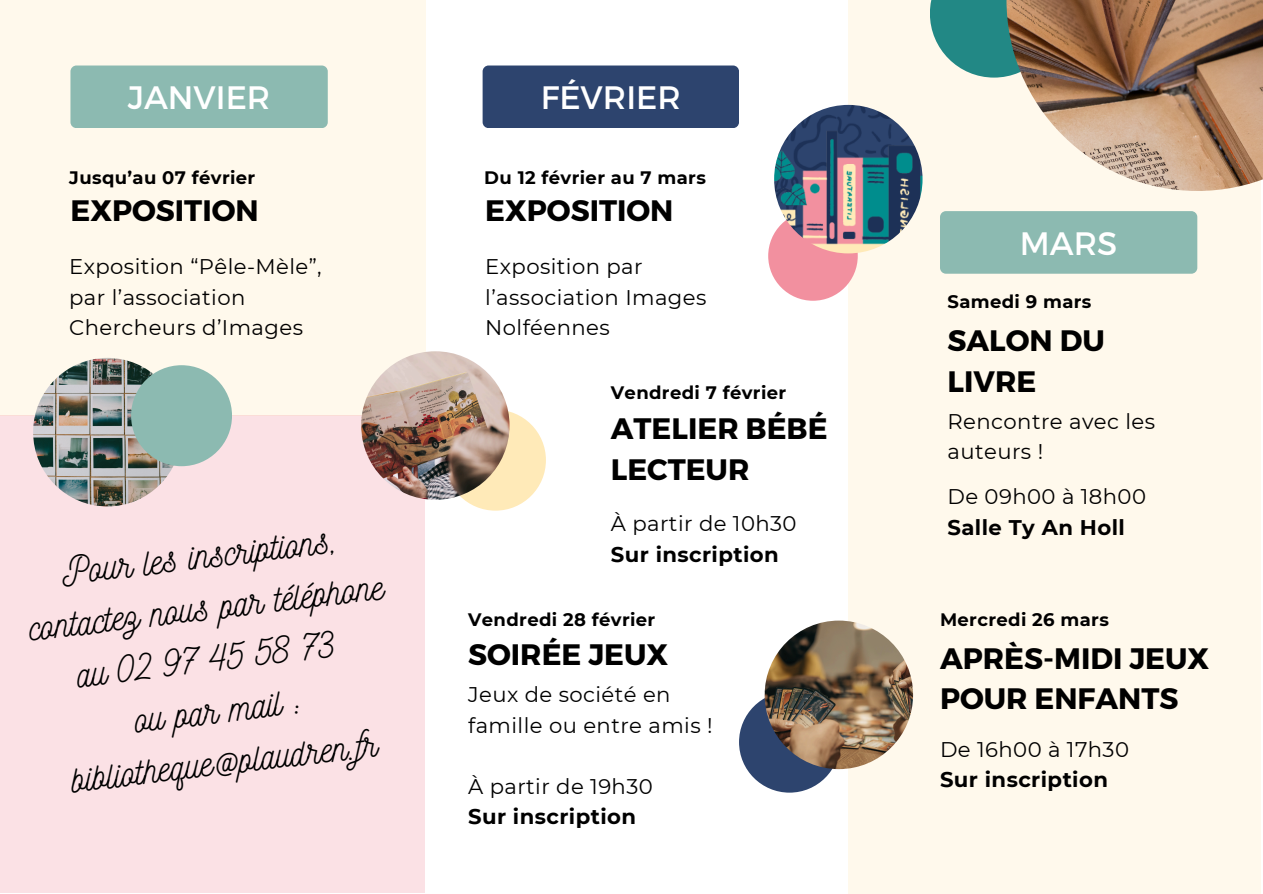
<style>
.page{position:relative;width:1263px;height:894px;background:#fff}
.page>*{position:absolute;margin:0;border:0;box-sizing:border-box;transform-origin:0 0}
.t1{font:37.5px/51.8px "Nickainley";color:#000;text-align:center}
.t2{font:32.4px "Montserrat";color:#fff}
.t3{font:700 29.55px/40.5px "Montserrat";color:#000}
.t4{font:21.15px/30.3px "Montserrat";letter-spacing:.02em;color:#000}
.t5{font:700 21.15px "Montserrat";letter-spacing:.02em;color:#000}
.t6{font:700 18px "Montserrat";letter-spacing:.02em;color:#000}
</style>
<div class="page">
<div style="left:0;top:0;width:426px;height:415px;background:#fff9ec"></div>
<div style="left:848px;top:0;width:413px;height:893px;background:#fff9ec"></div>
<div style="left:930px;top:0;width:128px;height:78px;background:#228885"></div>
<div style="left:768px;top:211px;width:90px;height:90px;background:#f2909f;border-radius:50%"></div>
<div style="left:483px;top:65px;width:256px;height:63px;background:#2d446e;border-radius:6px"></div>
<div style="left:70px;top:65px;width:258px;height:63px;background:#8cbab1;border-radius:6px"></div>
<img style="left:774px;top:105px;width:148px;height:148px;border-radius:50%">
<img style="left:1006px;top:0;width:257px;height:191px">
<div style="left:940px;top:211px;width:257px;height:62px;background:#8cbab1;border-radius:6px"></div>
<div style="left:0;top:415px;width:425px;height:477px;background:#fbe1e5"></div>
<img style="left:33px;top:358px;width:149px;height:148px;border-radius:50%">
<div style="left:131px;top:365px;width:101px;height:101px;background:#8cbab1;border-radius:50%"></div>
<div style="left:445px;top:409px;width:101px;height:101px;background:#ffeab8;border-radius:50%"></div>
<img style="left:361px;top:351px;width:149px;height:148px;border-radius:50%">
<div style="left:739px;top:691px;width:101px;height:101px;background:#2d446e;border-radius:50%"></div>
<img style="left:765px;top:620px;width:148px;height:148px;border-radius:50%">
<h4 class="t2" style="left:128px;top:77px;width:144px">JANVIER</h4>
<h2 class="t2" style="left:541px;top:77px;width:142px">FÉVRIER</h2>
<h2 class="t6" style="left:69px;top:166px;width:188px">Jusqu’au 07 février</h2>
<h4 class="t6" style="left:484px;top:166px;width:223px">Du 12 février au 7 mars</h4>
<p class="t3" style="left:70px;top:189px;width:190px">EXPOSITION</p>
<p class="t4" style="left:69px;top:251px;width:254px">Exposition “Pêle-Mèle”, par l’association<br>Chercheurs d’Images</p>
<p class="t1" style="left:19px;top:550px;width:358px;rotate:-7deg">Pour les inscriptions, contactez nous par téléphone au 02 97 45 58 73<br>ou par mail : bibliotheque@plaudren.fr</p>
<h4 class="t3" style="left:485px;top:189px;width:190px">EXPOSITION</h4>
<p class="t4" style="left:485px;top:251px;width:223px">Exposition par l’association Images<br>Nolféennes</p>
<p class="t6" style="left:611px;top:382px;width:177px">Vendredi 7 février</p>
<p class="t3" style="left:611px;top:407px;width:218px">ATELIER BÉBÉ<br>LECTEUR</p>
<p class="t4" style="left:611px;top:508px;width:187px">À partir de 10h30</p>
<h3 class="t5" style="left:611px;top:541px;width:169px">Sur inscription</h3>
<p class="t6" style="left:468px;top:608px;width:189px">Vendredi 28 février</p>
<p class="t3" style="left:468px;top:633px;width:202px">SOIRÉE JEUX</p>
<p class="t4" style="left:468px;top:679px;width:246px">Jeux de société en famille ou entre amis !</p>
<h2 class="t4" style="left:468px;top:770px;width:186px">À partir de 19h30</h2>
<h4 class="t5" style="left:468px;top:803px;width:169px">Sur inscription</h4>
<h2 class="t2" style="left:1020px;top:222px;width:99px">MARS</h2>
<p class="t6" style="left:947px;top:290px;width:145px">Samedi 9 mars</p>
<p class="t3" style="left:947px;top:319px;width:159px">SALON DU<br>LIVRE</p>
<p class="t4" style="left:947px;top:406px;width:209px">Rencontre avec les auteurs !</p>
<h2 class="t4" style="left:947px;top:481px;width:200px">De 09h00 à 18h00</h2>
<p class="t5" style="left:947px;top:514px;width:179px">Salle Ty An Holl</p>
<h4 class="t6" style="left:940px;top:608px;width:170px">Mercredi 26 mars</h4>
<h1 class="t3" style="left:940px;top:636px;width:271px">APRÈS-MIDI JEUX<br>POUR ENFANTS</h1>
<p class="t4" style="left:940px;top:734px;width:191px">De 16h00 à 17h30</p>
<h2 class="t5" style="left:940px;top:766px;width:169px">Sur inscription</h2>
</div>
